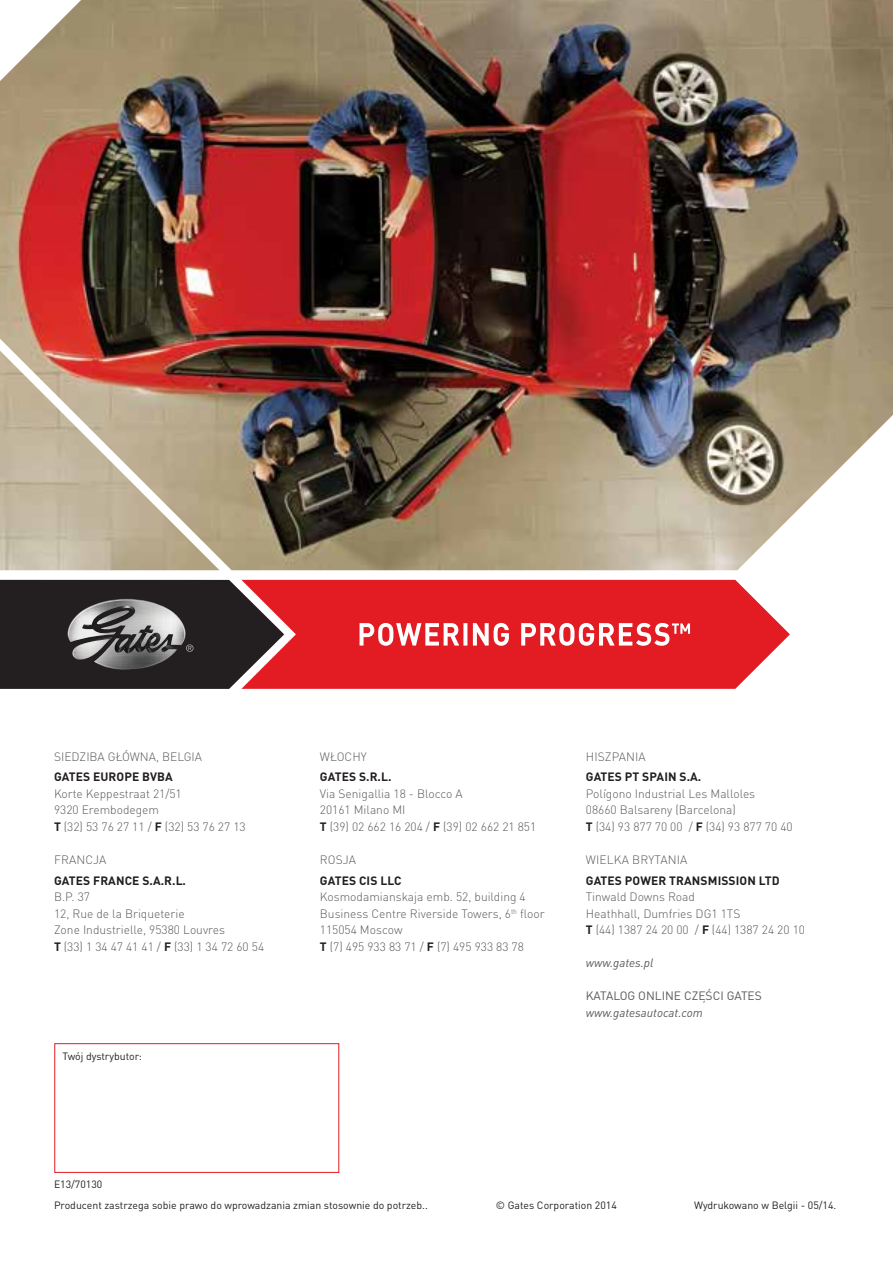
<style>
.page{position:relative;width:893px;height:1263px;background:#fff}
.page>*{position:absolute;margin:0;border:0;box-sizing:border-box;transform-origin:0 0}
.t1{font:300 12px/16.5px "DIN Pro";color:#58595b}
.t2{font:700 12px "DIN Pro";letter-spacing:.01em;color:#231f20}
.t3{font:italic 12px "DIN Pro";color:#58595b}
.t4{font:12px "DIN Pro";color:#58595b}
.t5{font:10.5px "DIN Pro";color:#231f20}
.s1{font-weight:700;color:#231f20}
</style>
<div class="page">
<img style="left:0;top:0;width:893px;height:570px">
<div style="left:284px;top:580px;width:506px;height:109px;background:#e31b23"></div>
<svg style="left:0;top:580px;width:284px;height:109px"></svg>
<div style="left:54px;top:1043px;width:285px;height:130px;border:1px solid #e31b23"></div>
<svg style="left:360px;top:623px;width:330px;height:23px"></svg>
<p class="t1" style="left:54px;top:747px;width:150px">SIEDZIBA GŁÓWNA, BELGIA</p>
<p class="t2" style="left:54px;top:767px;width:120px">GATES EUROPE BVBA</p>
<p class="t1" style="left:54px;top:784px;width:193px">Korte Keppestraat 21/51<br>9320 Erembodegem<br><span class="s1">T</span> (32) 53 76 27 11 / <span class="s1">F</span> (32) 53 76 27 13</p>
<p class="t1" style="left:54px;top:850px;width:54px">FRANCJA</p>
<p class="t2" style="left:54px;top:870px;width:133px">GATES FRANCE S.A.R.L.</p>
<p class="t1" style="left:54px;top:887px;width:212px">B.P. 37<br>12, Rue de la Briqueterie<br>Zone Industrielle, 95380 Louvres<br><span class="s1">T</span> (33) 1 34 47 41 41 / <span class="s1">F</span> (33) 1 34 72 60 54</p>
<p class="t5" style="left:62px;top:1047px;width:81px">Twój dystrybutor:</p>
<p class="t5" style="left:54px;top:1176px;width:50px">E13/70130</p>
<p class="t1" style="left:320px;top:747px;width:48px">WŁOCHY</p>
<p class="t2" style="left:320px;top:767px;width:73px">GATES S.R.L.</p>
<p class="t1" style="left:320px;top:784px;width:218px">Via Senigallia 18 - Blocco A<br>20161 Milano MI<br><span class="s1">T</span> (39) 02 662 16 204 / <span class="s1">F</span> (39) 02 662 21 851</p>
<p class="t1" style="left:320px;top:850px;width:38px">ROSJA</p>
<p class="t2" style="left:320px;top:870px;width:83px">GATES CIS LLC</p>
<p class="t1" style="left:320px;top:887px;width:226px">Kosmodamianskaja emb. 52, building 4<br>Business Centre Riverside Towers, 6<sup>th</sup> floor<br>115054 Moscow<br><span class="s1">T</span> (7) 495 933 83 71 / <span class="s1">F</span> (7) 495 933 83 78</p>
<p class="t1" style="left:586px;top:747px;width:61px">HISZPANIA</p>
<p class="t2" style="left:586px;top:767px;width:117px">GATES PT SPAIN S.A.</p>
<p class="t1" style="left:586px;top:784px;width:208px">Polígono Industrial Les Malloles<br>08660 Balsareny (Barcelona)<br><span class="s1">T</span> (34) 93 877 70 00 / <span class="s1">F</span> (34) 93 877 70 40</p>
<p class="t1" style="left:586px;top:850px;width:103px">WIELKA BRYTANIA</p>
<p class="t2" style="left:586px;top:870px;width:195px">GATES POWER TRANSMISSION LTD</p>
<p class="t1" style="left:586px;top:887px;width:221px">Tinwald Downs Road<br>Heathhall, Dumfries DG1 1TS<br><span class="s1">T</span> (44) 1387 24 20 00 / <span class="s1">F</span> (44) 1387 24 20 10</p>
<p class="t3" style="left:586px;top:953px;width:69px">www.gates.pl</p>
<p class="t4" style="left:586px;top:986px;width:177px">KATALOG ONLINE CZĘŚCI GATES</p>
<p class="t3" style="left:586px;top:1003px;width:119px">www.gatesautocat.com</p>
<p class="t5" style="left:54px;top:1197px;width:375px">Producent zastrzega sobie prawo do wprowadzania zmian stosownie do potrzeb..</p>
<p class="t5" style="left:496px;top:1197px;width:122px">© Gates Corporation 2014</p>
<p class="t5" style="left:694px;top:1197px;width:144px">Wydrukowano w Belgii - 05/14.</p>
</div>
